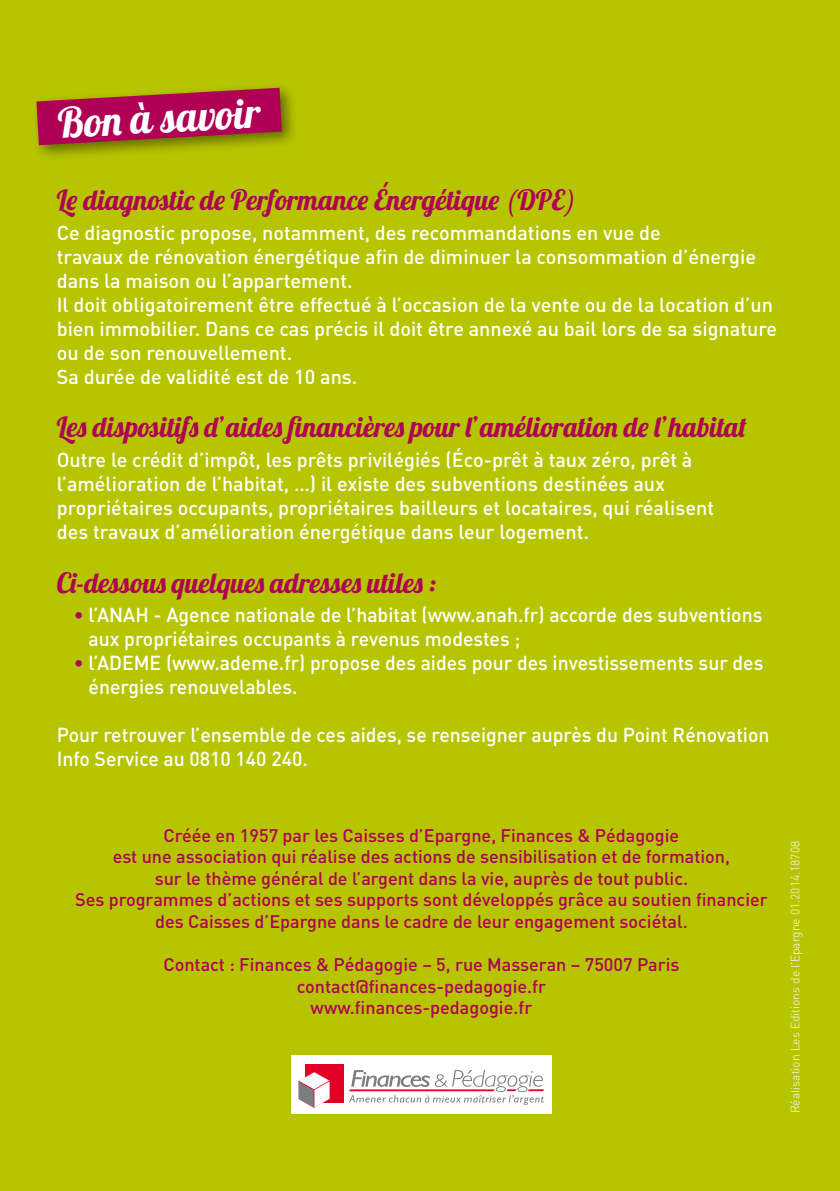
<style>
.page{position:relative;width:840px;height:1191px;background:#fff}
.page>*{position:absolute;margin:0;border:0;box-sizing:border-box;transform-origin:0 0}
.t1{font:41.4px "Lobster";color:#fff}
.t2{font:28px "Lobster";color:#b00055}
.t3{font:500 20px/24px "DIN";color:#fff}
.t4{font:500 18px/21.6px "DIN";color:#b00055;text-align:center}
.t5{font:300 12px "DIN";color:#fff}
.s1{color:#b00055}
</style>
<div class="page">
<div style="left:0;top:0;width:839px;height:1191px;background:#b6c500"></div>
<div style="left:291px;top:1054px;width:260px;height:59px;background:#fff"></div>
<div style="left:305px;top:1063px;width:38px;height:39px;background:#e20025"></div>
<svg style="left:298px;top:1072px;width:31px;height:35px"></svg>
<svg style="left:349px;top:1070px;width:195px;height:34px"></svg>
<div style="left:31px;top:83px;width:267px;height:79px;background:#000;opacity:.45"></div>
<svg style="left:36px;top:88px;width:246px;height:57px;background:#ab2840"></svg>
<h1 class="t1" style="left:57px;top:97px;width:204px;rotate:-3deg">Bon à savoir</h1>
<h2 class="t2" style="left:57px;top:182px;width:520px">Le diagnostic de Performance Énergétique (DPE)</h2>
<p class="t3" style="left:57px;top:220px;width:721px">Ce diagnostic propose, notamment, des recommandations en vue de<br>travaux de rénovation énergétique afin de diminuer la consommation d’énergie dans la maison ou l’appartement.<br>Il doit obligatoirement être effectué à l’occasion de la vente ou de la location d’un bien immobilier. Dans ce cas précis il doit être annexé au bail lors de sa signature ou de son renouvellement.<br>Sa durée de validité est de 10 ans.</p>
<h2 class="t2" style="left:57px;top:409px;width:691px">Les dispositifs d’aides financières pour l’amélioration de l’habitat</h2>
<p class="t3" style="left:57px;top:447px;width:658px">Outre le crédit d’impôt, les prêts privilégiés (Éco-prêt à taux zéro, prêt à l’amélioration de l’habitat, …) il existe des subventions destinées aux propriétaires occupants, propriétaires bailleurs et locataires, qui réalisent des travaux d’amélioration énergétique dans leur logement.</p>
<h2 class="t2" style="left:57px;top:565px;width:381px">Ci-dessous quelques adresses utiles :</h2>
<p class="t3" style="left:88px;top:602px;width:675px;text-indent:-15px"><span class="s1">•</span> l’ANAH - Agence nationale de l’habitat (www.anah.fr) accorde des subventions aux propriétaires occupants à revenus modestes ;</p>
<p class="t3" style="left:88px;top:650px;width:676px;text-indent:-15px"><span class="s1">•</span> l’ADEME (www.ademe.fr) propose des aides pour des investissements sur des énergies renouvelables.</p>
<p class="t3" style="left:57px;top:722px;width:714px">Pour retrouver l’ensemble de ces aides, se renseigner auprès du Point Rénovation<br>Info Service au 0810 140 240.</p>
<p class="t4" style="left:75px;top:823px;width:693px">Créée en 1957 par les Caisses d’Epargne, Finances &amp; Pédagogie<br>est une association qui réalise des actions de sensibilisation et de formation,<br>sur le thème général de l’argent dans la vie, auprès de tout public.<br>Ses programmes d’actions et ses supports sont développés grâce au soutien financier des Caisses d’Epargne dans le cadre de leur engagement sociétal.</p>
<p class="t4" style="left:163px;top:953px;width:517px">Contact : Finances &amp; Pédagogie – 5, rue Masseran – 75007 Paris contact@fi nances-pedagogie.fr<br>www.fi nances-pedagogie.fr</p>
<p class="t5" style="left:787px;top:1113px;width:274px;rotate:-90deg">Réalisation Les Editions de l’Epargne 01.2014.18708</p>
</div>
